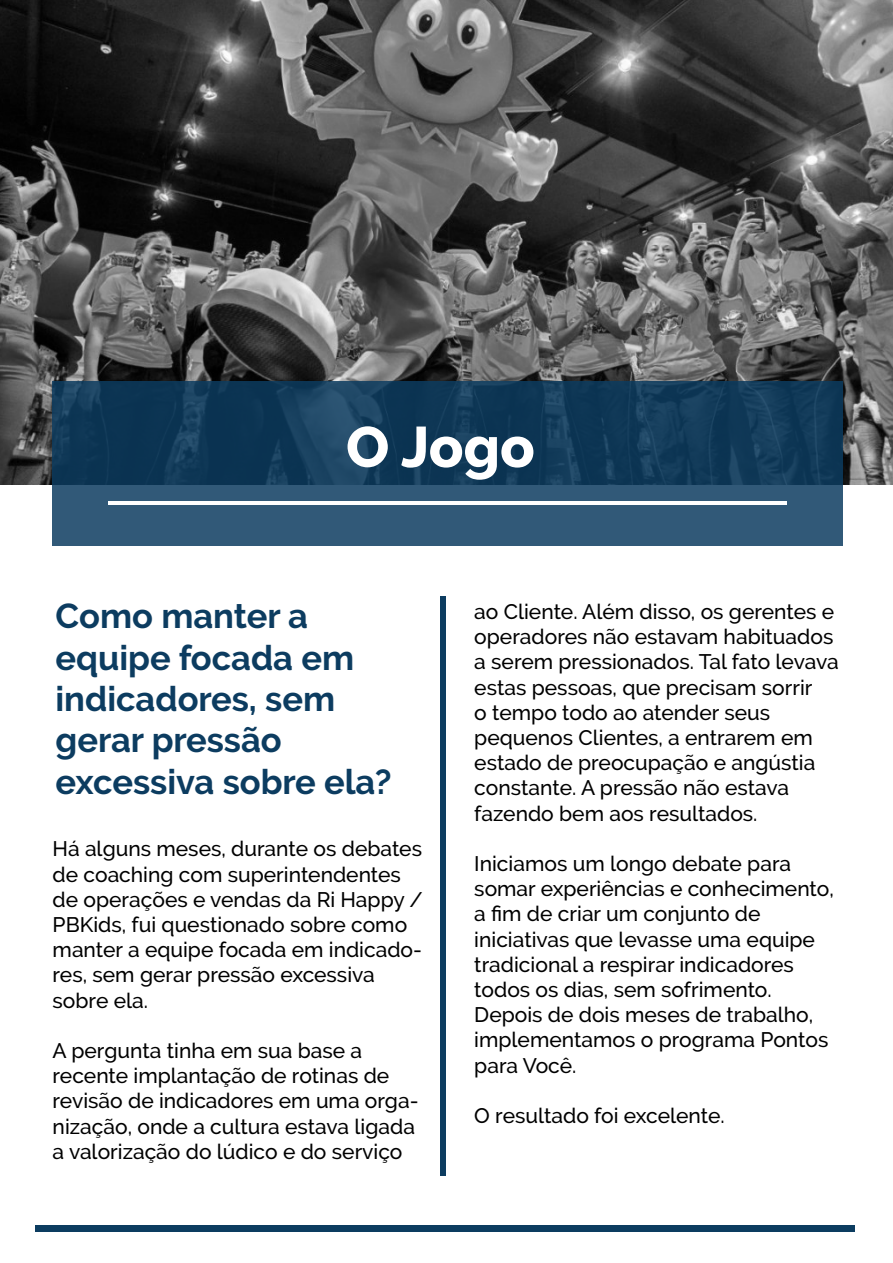
<style>
.page{position:relative;width:893px;height:1263px;background:#fff}
.page>*{position:absolute;margin:0;border:0;box-sizing:border-box;transform-origin:0 0}
.t1{font:800 57px "Raleway";color:#fff}
.t2{font:700 34.5px/41.4px "Raleway";color:#0c3c60}
.t3{font:500 21px/25.2px "Raleway";color:#000}
</style>
<div class="page">
<img style="left:0;top:0;width:893px;height:484px">
<div style="left:36px;top:1226px;width:819px;height:6px;background:#0c3c60"></div>
<svg style="left:52px;top:381px;width:790px;height:164px;background:#1c4463"></svg>
<hr style="left:108px;top:501px;width:678px;height:4px;background:#fff">
<div style="left:440px;top:596px;width:5px;height:579px;background:#0c3c60"></div>
<h1 class="t1" style="left:346px;top:415px;width:190px">O Jogo</h1>
<h2 class="t2" style="left:56px;top:595px;width:337px">Como manter a equipe focada em indicadores, sem gerar pressão excessiva sobre ela?</h2>
<p class="t3" style="left:53px;top:836px;width:372px">Há alguns meses, durante os debates de coaching com superintendentes de operações e vendas da Ri Happy /<br>PBKids, fui questionado sobre como manter a equipe focada em indicado&shy;res, sem gerar pressão excessiva sobre ela.</p>
<p class="t3" style="left:53px;top:1038px;width:367px">A pergunta tinha em sua base a recente implantação de rotinas de revisão de indicadores em uma orga&shy;nização, onde a cultura estava ligada a valorização do lúdico e do serviço</p>
<p class="t3" style="left:474px;top:599px;width:366px">ao Cliente. Além disso, os gerentes e operadores não estavam habituados a serem pressionados. Tal fato levava estas pessoas, que precisam sorrir<br>o tempo todo ao atender seus pequenos Clientes, a entrarem em estado de preocupação e angústia constante. A pressão não estava fazendo bem aos resultados.</p>
<p class="t3" style="left:474px;top:851px;width:361px">Iniciamos um longo debate para somar experiências e conhecimento, a fim de criar um conjunto de iniciativas que levasse uma equipe tradicional a respirar indicadores todos os dias, sem sofrimento.<br>Depois de dois meses de trabalho, implementamos o programa Pontos para Você.</p>
<p class="t3" style="left:474px;top:1103px;width:252px">O resultado foi excelente.</p>
</div>
